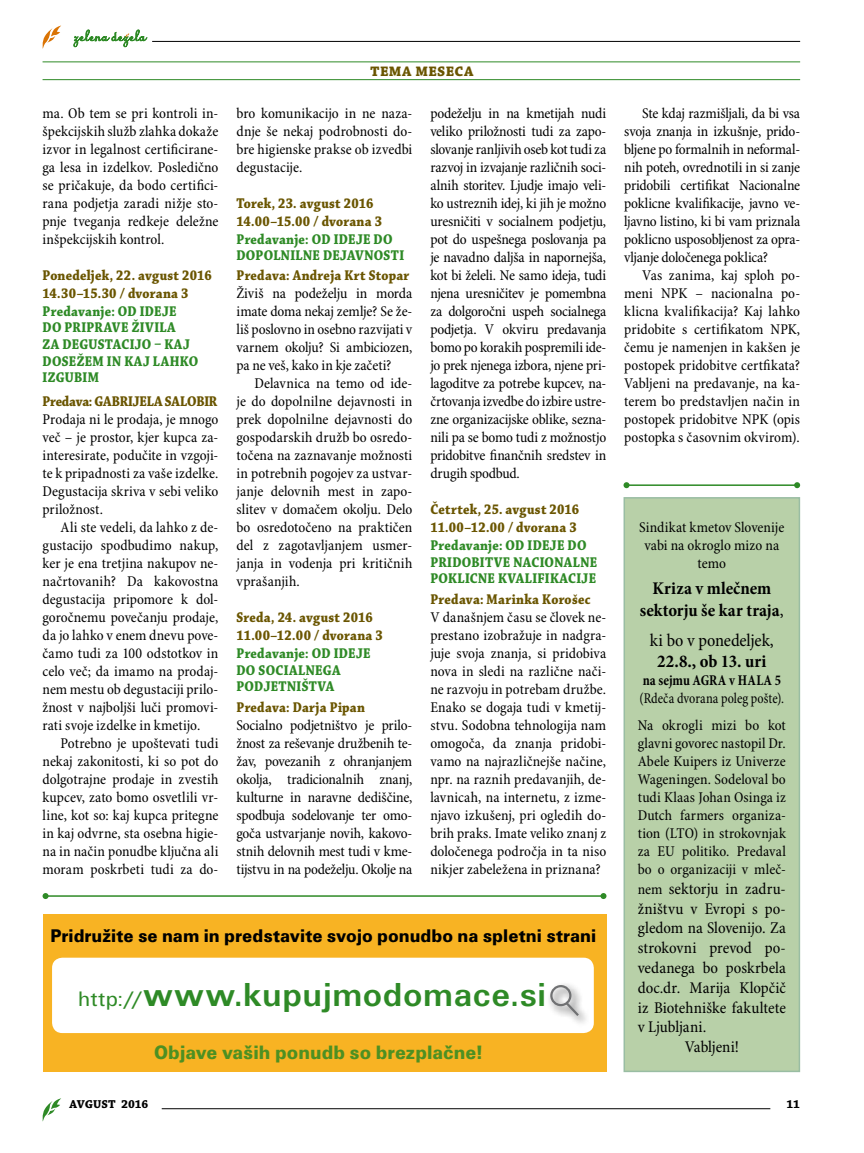
<style>
.page{position:relative;width:864px;height:1153px;background:#fff}
.page>*{position:absolute;margin:0;border:0;box-sizing:border-box;transform-origin:0 0}
.t1{font:700 34.5px "Unitus TEE";letter-spacing:.015em;color:#2e8a26}
.t2{font:20.1px "Unitus TEE Blac";color:#4d9022;scale:.93 1}
.t3{font:19.05px "Unitus TEE Blac";letter-spacing:.005em;color:#000;scale:.92 1}
.t4{font:700 condensed 18px/21.6px "Minion Pro";letter-spacing:.005em;color:#000;text-align:center}
.t5{font:condensed 18px "Minion Pro";letter-spacing:-.005em;color:#000}
.t6{font:700 18px "Chaparral Pro";color:#6a5501;scale:.9 1}
.t7{font:condensed 16.5px "Minion Pro";color:#000}
.t8{font:condensed 15px/18px "Minion Pro";color:#000;text-align:justify}
.t9{font:15px/18px "Chaparral Pro Bold Subh";letter-spacing:.015em;color:#6a5501;scale:.9 1}
.t10{font:15px/16.5px "Chaparral Pro Bold Subh";letter-spacing:.025em;color:#2e8a26;scale:.9 1}
.t11{font:condensed 15px/26.5px "Minion Pro";color:#000;scale:.9 1}
.t12{font:15px "Chaparral Pro Bold Subh";letter-spacing:-.005em;color:#6a5501;scale:.9 1}
.t13{font:700 condensed 15px "Minion Pro";letter-spacing:.005em;color:#000;scale:.9 1}
.t14{font:12px "Chaparral Pro Bold Capt";letter-spacing:.01em;color:#000}
.s1{font-weight:400;font-size:21.75px}
.s2{font-weight:400}
.s3{font-size:15px}
</style>
<div class="page">
<hr style="left:43px;top:61px;width:756px;height:1px;background:#2e8a26">
<hr style="left:43px;top:79px;width:756px;height:1px;background:#2e8a26">
<div style="left:43px;top:914px;width:563px;height:157px;background:#f8b323"></div>
<div style="left:52px;top:957px;width:541px;height:75px;background:#fff;border-radius:10px"></div>
<div style="left:546px;top:981px;width:52px;height:54px;background:#000;opacity:.75"></div>
<div style="left:550px;top:984px;width:21px;height:22px;border:2px solid #707173;border-radius:50%"></div>
<svg style="left:563px;top:999px;width:18px;height:19px"></svg>
<hr style="left:46px;top:895px;width:557px;height:1px;background:#2e8a26">
<svg style="left:43px;top:893px;width:6px;height:5px"></svg>
<svg style="left:600px;top:893px;width:6px;height:5px"></svg>
<div style="left:624px;top:498px;width:175px;height:573px;background:#b8d0a8"></div>
<div style="left:623px;top:497px;width:176px;height:574px;border:2px solid #99bda3"></div>
<hr style="left:626px;top:484px;width:170px;height:2px;background:#2e8a26">
<svg style="left:623px;top:482px;width:6px;height:6px"></svg>
<svg style="left:793px;top:482px;width:6px;height:6px"></svg>
<svg style="left:42px;top:1098px;width:19px;height:23px"></svg>
<hr style="left:152px;top:41px;width:647px;height:1px;background:#000">
<svg style="left:42px;top:26px;width:19px;height:23px"></svg>
<svg style="left:73px;top:30px;width:74px;height:17px"></svg>
<hr style="left:162px;top:1108px;width:608px;height:1px;background:#000">
<p class="t8" style="left:43px;top:105px;width:177px">ma. Ob tem se pri kontroli in&shy;špekcijskih služb zlahka dokaže izvor in legalnost certificirane&shy;ga lesa in izdelkov. Posledično se pričakuje, da bodo certifici&shy;rana podjetja zaradi nižje sto&shy;pnje tveganja redkeje deležne inšpekcijskih kontrol.</p>
<p class="t9" style="left:43px;top:267px;width:189px">Ponedeljek, 22. avgust 2016<br>14.30–15.30 / dvorana 3</p>
<p class="t10" style="left:43px;top:303px;width:174px">Predavanje: Od ideje do priprave živila<br>za degustacijo – kaj dosežem in kaj lahko izgubim</p>
<p class="t12" style="left:43px;top:393px;width:195px">Predava: Gabrijela Salobir</p>
<p class="t8" style="left:43px;top:411px;width:177px">Prodaja ni le prodaja, je mnogo več – je prostor, kjer kupca za&shy;interesirate, podučite in vzgoji&shy;te k pripadnosti za vaše izdelke.<br>Degustacija skriva v sebi veliko priložnost.</p>
<p class="t8" style="left:43px;top:519px;width:177px;text-indent:18px">Ali ste vedeli, da lahko z de&shy;gustacijo spodbudimo nakup, ker je ena tretjina nakupov ne&shy;načrtovanih? Da kakovostna degustacija pripomore k dol&shy;goročnemu povečanju prodaje, da jo lahko v enem dnevu pove&shy;čamo tudi za 100 odstotkov in celo več; da imamo na prodaj&shy;nem mestu ob degustaciji prilo&shy;žnost v najboljši luči promovi&shy;rati svoje izdelke in kmetijo.</p>
<p class="t8" style="left:43px;top:735px;width:177px;text-indent:18px">Potrebno je upoštevati tudi nekaj zakonitosti, ki so pot do dolgotrajne prodaje in zvestih kupcev, zato bomo osvetlili vr&shy;line, kot so: kaj kupca pritegne in kaj odvrne, sta osebna higie&shy;na in način ponudbe ključna ali moram poskrbeti tudi za do-</p>
<p class="t6" style="left:370px;top:59px;width:116px">TEMA MESECA</p>
<p class="t8" style="left:236px;top:105px;width:177px">bro komunikacijo in ne naza&shy;dnje še nekaj podrobnosti do&shy;bre higienske prakse ob izvedbi degustacije.</p>
<p class="t9" style="left:236px;top:195px;width:163px">Torek, 23. avgust 2016<br>14.00–15.00 / dvorana 3</p>
<p class="t10" style="left:236px;top:231px;width:188px">Predavanje: Od ideje do dopolnilne dejavnosti</p>
<p class="t9" style="left:236px;top:267px;width:193px">Predava: Andreja Krt Stopar</p>
<p class="t8" style="left:236px;top:285px;width:177px">Živiš na podeželju in morda imate doma nekaj zemlje? Se že&shy;liš poslovno in osebno razvijati v varnem okolju? Si ambiciozen, pa ne veš, kako in kje začeti?</p>
<p class="t8" style="left:236px;top:375px;width:177px;text-indent:18px">Delavnica na temo od ide&shy;je do dopolnilne dejavnosti in prek dopolnilne dejavnosti do gospodarskih družb bo osredo&shy;točena na zaznavanje možnosti in potrebnih pogojev za ustvar&shy;janje delovnih mest in zapo&shy;slitev v domačem okolju. Delo bo osredotočeno na praktičen del z zagotavljanjem usmer&shy;janja in vodenja pri kritičnih vprašanjih.</p>
<p class="t9" style="left:236px;top:609px;width:164px">Sreda, 24. avgust 2016<br>11.00–12.00 / dvorana 3</p>
<p class="t10" style="left:236px;top:645px;width:150px">Predavanje: Od ideje do socialnega podjetništva</p>
<p class="t9" style="left:236px;top:699px;width:144px">Predava: Darja Pipan</p>
<p class="t8" style="left:236px;top:717px;width:177px">Socialno podjetništvo je prilo&shy;žnost za reševanje družbenih te&shy;žav, povezanih z ohranjanjem okolja, tradicionalnih znanj, kulturne in naravne dediščine, spodbuja sodelovanje ter omo&shy;goča ustvarjanje novih, kakovo&shy;stnih delovnih mest tudi v kme&shy;tijstvu in na podeželju. Okolje na</p>
<p class="t8" style="left:430px;top:105px;width:177px">podeželju in na kmetijah nudi veliko priložnosti tudi za zapo&shy;slovanje ranljivih oseb kot tudi za razvoj in izvajanje različnih soci&shy;alnih storitev. Ljudje imajo veli&shy;ko ustreznih idej, ki jih je možno uresničiti v socialnem podjetju, pot do uspešnega poslovanja pa je navadno daljša in napornejša, kot bi želeli. Ne samo ideja, tudi njena uresničitev je pomembna za dolgoročni uspeh socialnega podjetja. V okviru predavanja bomo po korakih pospremili ide&shy;jo prek njenega izbora, njene pri&shy;lagoditve za potrebe kupcev, na&shy;črtovanja izvedbe do izbire ustre&shy;zne organizacijske oblike, sezna&shy;nili pa se bomo tudi z možnostjo pridobitve finančnih sredstev in drugih spodbud.</p>
<p class="t9" style="left:430px;top:501px;width:167px">Četrtek, 25. avgust 2016<br>11.00–12.00 / dvorana 3</p>
<p class="t10" style="left:430px;top:537px;width:187px">Predavanje: Od ideje do pridobitve nacionalne poklicne kvalifikacije</p>
<p class="t9" style="left:430px;top:591px;width:179px">Predava: Marinka Korošec</p>
<p class="t8" style="left:430px;top:609px;width:177px">V današnjem času se človek ne&shy;prestano izobražuje in nadgra&shy;juje svoja znanja, si pridobiva nova in sledi na različne nači&shy;ne razvoju in potrebam družbe.<br>Enako se dogaja tudi v kmetij&shy;stvu. Sodobna tehnologija nam omogoča, da znanja pridobi&shy;vamo na najrazličnejše načine, npr. na raznih predavanjih, de&shy;lavnicah, na internetu, z izme&shy;njavo izkušenj, pri ogledih do&shy;brih praks. Imate veliko znanj z določenega področja in ta niso nikjer zabeležena in priznana?</p>
<p class="t3" style="left:51px;top:925px;width:594px">Pridružite se nam in predstavite svojo ponudbo na spletni strani</p>
<h1 class="t1" style="left:78px;top:975px;width:469px"><span class="s1">http://</span>www.kupujmodomace.si</h1>
<h2 class="t2" style="left:154px;top:1040px;width:354px">Objave vaših ponudb so brezplačne!</h2>
<p class="t8" style="left:624px;top:105px;width:177px;text-indent:18px">Ste kdaj razmišljali, da bi vsa svoja znanja in izkušnje, prido&shy;bljene po formalnih in neformal&shy;nih poteh, ovrednotili in si zanje pridobili certifikat Nacionalne poklicne kvalifikacije, javno ve&shy;ljavno listino, ki bi vam priznala poklicno usposobljenost za opra&shy;vljanje določenega poklica?</p>
<p class="t8" style="left:624px;top:267px;width:177px;text-indent:18px">Vas zanima, kaj sploh po&shy;meni NPK – nacionalna po&shy;klicna kvalifikacija? Kaj lahko pridobite s certifikatom NPK, čemu je namenjen in kakšen je postopek pridobitve certfikata?<br>Vabljeni na predavanje, na ka&shy;terem bo predstavljen način in postopek pridobitve NPK (opis postopka s časovnim okvirom).</p>
<p class="t8" style="left:639px;top:519px;width:146px;text-align:center">Sindikat kmetov Slovenije vabi na okroglo mizo na temo</p>
<p class="t4" style="left:639px;top:577px;width:145px">Kriza v mlečnem sektorju še kar traja<span class="s2">,</span></p>
<p class="t5" style="left:649px;top:629px;width:125px">ki bo v ponedeljek,</p>
<p class="t4" style="left:657px;top:650px;width:111px">22.8., ob 13. uri</p>
<p class="t13" style="left:642px;top:670px;width:155px">na sejmu AGRA v HALA 5</p>
<p class="t11" style="left:637px;top:685px;width:166px">(Rdeča dvorana poleg pošte).<br>Na okrogli mizi bo kot</p>
<p class="t8" style="left:637px;top:734px;width:149px">glavni govorec nastopil Dr.<br>Abele Kuipers iz Univerze Wageningen. Sodeloval bo tudi Klaas Johan Osinga iz Dutch farmers organiza&shy;tion (LTO) in strokovnjak za EU politiko. Predaval bo o organizaciji v mleč-</p>
<p class="t7" style="left:637px;top:878px;width:149px"><span class="s3">nem</span> sektorju in zadru-</p>
<p class="t7" style="left:637px;top:898px;width:149px">žništvu v Evropi s po-</p>
<p class="t7" style="left:637px;top:918px;width:149px">gledom na Slovenijo. Za</p>
<p class="t7" style="left:637px;top:938px;width:149px">strokovni prevod po-</p>
<p class="t7" style="left:637px;top:957px;width:149px">vedanega bo poskrbela</p>
<p class="t7" style="left:637px;top:977px;width:149px">doc.dr. Marija Klopčič</p>
<p class="t7" style="left:637px;top:997px;width:149px">iz Biotehniške fakultete</p>
<p class="t7" style="left:637px;top:1017px;width:70px">v Ljubljani.</p>
<p class="t7" style="left:684px;top:1037px;width:56px">Vabljeni!</p>
<p class="t14" style="left:70px;top:1097px;width:80px">AVGUST 2016</p>
<p class="t14" style="left:786px;top:1097px;width:15px">11</p>
</div>
